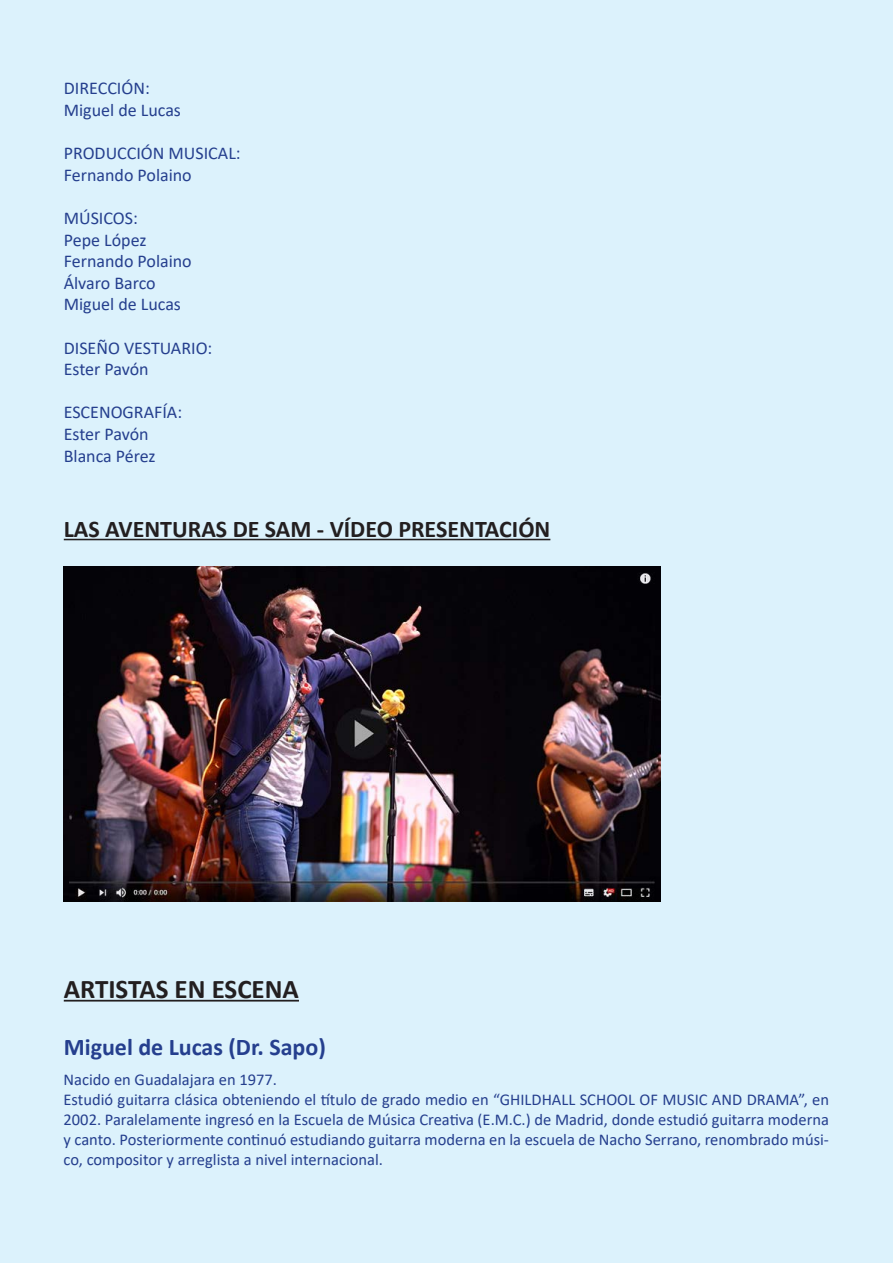
<style>
.page{position:relative;width:893px;height:1263px;background:#dcf2fc}
.page>*{position:absolute;margin:0;border:0;box-sizing:border-box;transform-origin:0 0}
.t1{font:700 27px "Calibri";color:#231f20}
.t2{font:700 24px "Calibri";color:#231f20}
.t3{font:700 24px "Calibri";color:#253f8e}
.t4{font:18px/21.6px "Calibri";color:#253f8e}
.t5{font:16.5px/19.8px "Calibri";color:#253f8e;text-align:justify}
</style>
<div class="page">
<hr style="left:64px;top:539px;width:486px;height:1px;background:#231f20">
<img style="left:64px;top:566px;width:596px;height:335px">
<hr style="left:64px;top:1000px;width:235px;height:1px;background:#231f20">
<p class="t4" style="left:64px;top:77px;width:119px">DIRECCIÓN:<br>Miguel de Lucas</p>
<p class="t4" style="left:64px;top:142px;width:178px">PRODUCCIÓN MUSICAL:<br>Fernando Polaino</p>
<p class="t4" style="left:64px;top:207px;width:76px">MÚSICOS:</p>
<p class="t4" style="left:64px;top:228px;width:84px">Pepe López</p>
<p class="t4" style="left:64px;top:250px;width:130px">Fernando Polaino</p>
<p class="t4" style="left:64px;top:271px;width:93px">Álvaro Barco</p>
<p class="t4" style="left:64px;top:293px;width:119px">Miguel de Lucas</p>
<p class="t4" style="left:64px;top:336px;width:150px">DISEÑO VESTUARIO:</p>
<p class="t4" style="left:64px;top:358px;width:86px">Ester Pavón</p>
<p class="t4" style="left:64px;top:401px;width:120px">ESCENOGRAFÍA:<br>Ester Pavón<br>Blanca Pérez</p>
<p class="t2" style="left:64px;top:512px;width:488px">LAS AVENTURAS DE SAM - VÍDEO PRESENTACIÓN</p>
<p class="t1" style="left:64px;top:969px;width:237px">ARTISTAS EN ESCENA</p>
<p class="t3" style="left:64px;top:1030px;width:264px">Miguel de Lucas (Dr. Sapo)</p>
<p class="t5" style="left:64px;top:1069px;width:215px">Nacido en Guadalajara en 1977.</p>
<p class="t5" style="left:64px;top:1089px;width:767px">Estudió guitarra clásica obteniendo el título de grado medio en “GHILDHALL SCHOOL OF MUSIC AND DRAMA”, en 2002. Paralelamente ingresó en la Escuela de Música Creativa (E.M.C.) de Madrid, donde estudió guitarra moderna y canto. Posteriormente continuó estudiando guitarra moderna en la escuela de Nacho Serrano, renombrado músi&shy;co, compositor y arreglista a nivel internacional.</p>
</div>
